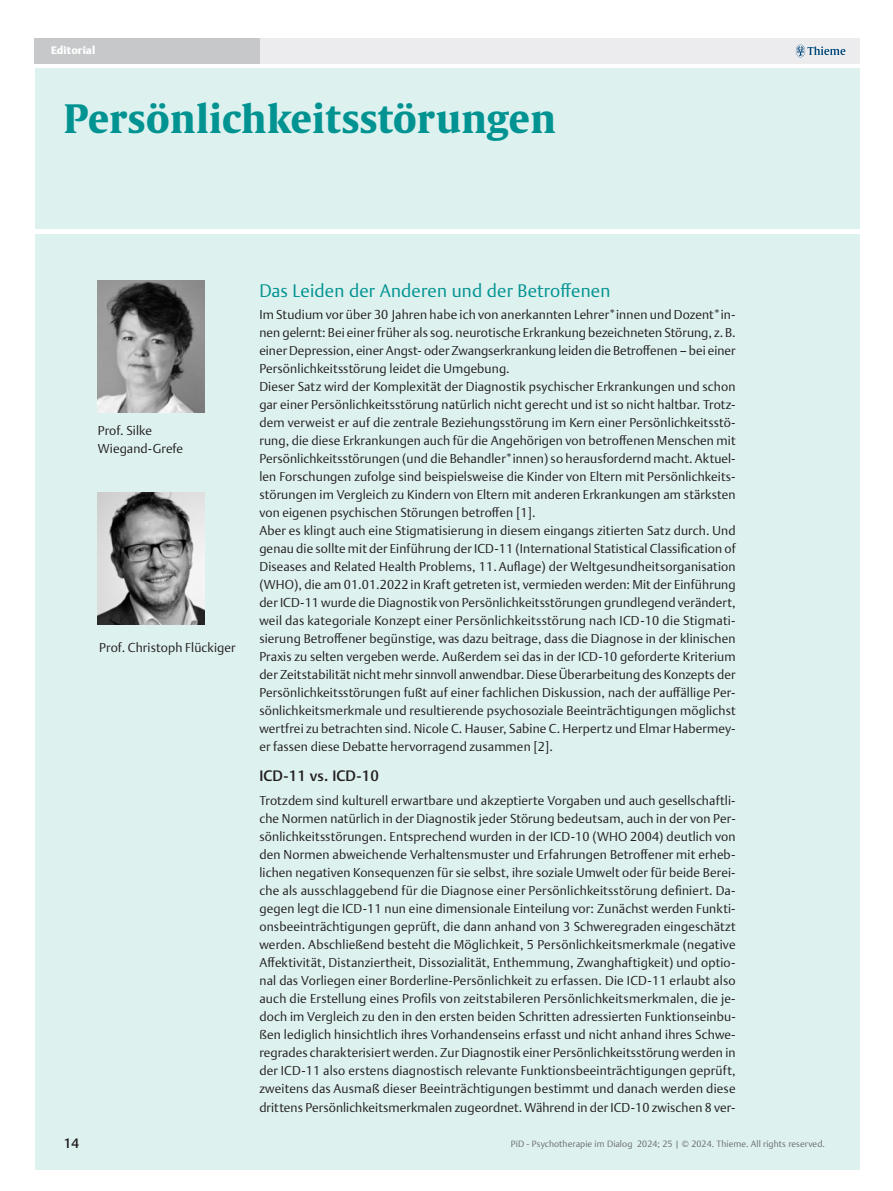
<style>
.page{position:relative;width:893px;height:1191px;background:#fff}
.page>*{position:absolute;margin:0;border:0;box-sizing:border-box;transform-origin:0 0}
.t1{font:700 39px "Thieme Gulliver 2011";letter-spacing:.01em;color:#009391}
.t2{font:300 18px "Thieme Argo 2011";letter-spacing:.01em;color:#009391}
.t3{font:500 15px "Thieme Argo 2011";letter-spacing:.01em;color:#231f20}
.t4{font:500 13.5px "Thieme Argo 2011";color:#231f20}
.t5{font:300 12.75px/18px "Thieme Argo 2011";letter-spacing:.01em;color:#231f20}
.t6{font:900 10.8px "Thieme Argo 2011";letter-spacing:.01em;color:#fff}
.t7{font:300 9px "Thieme Argo 2011";letter-spacing:.01em;color:#6c6d70}
</style>
<div class="page">
<div style="left:34px;top:38px;width:826px;height:26px;background:#ececee"></div>
<svg style="left:796px;top:45px;width:49px;height:12px"></svg>
<div style="left:34px;top:38px;width:225px;height:26px;background:#c7c8ca"></div>
<div style="left:35px;top:234px;width:825px;height:935px;background:#ddf1ef"></div>
<div style="left:35px;top:68px;width:825px;height:161px;background:#ddf1ef"></div>
<img style="left:98px;top:492px;width:106px;height:133px">
<img style="left:98px;top:281px;width:106px;height:131px">
<p class="t6" style="left:51px;top:43px;width:46px">Editorial</p>
<h1 class="t1" style="left:64px;top:87px;width:494px">Persönlichkeitsstörungen</h1>
<p class="t5" style="left:98px;top:421px;width:87px">Prof. Silke<br>Wiegand-Grefe</p>
<p class="t5" style="left:99px;top:638px;width:138px">Prof. Christoph Flückiger</p>
<h2 class="t2" style="left:259px;top:279px;width:353px">Das Leiden der Anderen und der Betroffenen</h2>
<p class="t5" style="left:259px;top:305px;width:478px">Im Studium vor über 30 Jahren habe ich von anerkannten Lehrer*innen und Dozent*in&shy;nen gelernt: Bei einer früher als sog. neurotische Erkrankung bezeichneten Störung, z.B. einer Depression, einer Angst- oder Zwangserkrankung leiden die Betroffenen – bei einer Persönlichkeitsstörung leidet die Umgebung.<br>Dieser Satz wird der Komplexität der Diagnostik psychischer Erkrankungen und schon gar einer Persönlichkeitsstörung natürlich nicht gerecht und ist so nicht haltbar. Trotz&shy;dem verweist er auf die zentrale Beziehungsstörung im Kern einer Persönlichkeitsstö&shy;rung, die diese Erkrankungen auch für die Angehörigen von betroffenen Menschen mit Persönlichkeitsstörungen (und die Behandler*innen) so herausfordernd macht. Aktuel&shy;len Forschungen zufolge sind beispielsweise die Kinder von Eltern mit Persönlichkeits&shy;störungen im Vergleich zu Kindern von Eltern mit anderen Erkrankungen am stärksten von eigenen psychischen Störungen betroffen [1].<br>Aber es klingt auch eine Stigmatisierung in diesem eingangs zitierten Satz durch. Und genau die sollte mit der Einführung der ICD-11 (International Statistical Classification of Diseases and Related Health Problems, 11.Auflage) der Weltgesundheitsorganisation (WHO), die am 01.01.2022 in Kraft getreten ist, vermieden werden: Mit der Einführung der ICD-11 wurde die Diagnostik von Persönlichkeitsstörungen grundlegend verändert, weil das kategoriale Konzept einer Persönlichkeitsstörung nach ICD-10 die Stigmati&shy;sierung Betroffener begünstige, was dazu beitrage, dass die Diagnose in der klinischen Praxis zu selten vergeben werde. Außerdem sei das in der ICD-10 geforderte Kriterium der Zeitstabilität nicht mehr sinnvoll anwendbar. Diese Überarbeitung des Konzepts der Persönlichkeitsstörungen fußt auf einer fachlichen Diskussion, nach der auffällige Per&shy;sönlichkeitsmerkmale und resultierende psychosoziale Beeinträchtigungen möglichst wertfrei zu betrachten sind. Nicole C. Hauser, Sabine C. Herpertz und Elmar Habermey&shy;er fassen diese Debatte hervorragend zusammen [2].</p>
<p class="t3" style="left:259px;top:766px;width:121px">ICD-11 vs. ICD-10</p>
<p class="t5" style="left:259px;top:791px;width:478px;text-align:justify">Trotzdem sind kulturell erwartbare und akzeptierte Vorgaben und auch gesellschaftli&shy;che Normen natürlich in der Diagnostik jeder Störung bedeutsam, auch in der von Per&shy;sönlichkeitsstörungen. Entsprechend wurden in der ICD-10 (WHO 2004) deutlich von den Normen abweichende Verhaltensmuster und Erfahrungen Betroffener mit erheb&shy;lichen negativen Konsequenzen für sie selbst, ihre soziale Umwelt oder für beide Berei&shy;che als ausschlaggebend für die Diagnose einer Persönlichkeitsstörung definiert. Da&shy;gegen legt die ICD-11 nun eine dimensionale Einteilung vor: Zunächst werden Funkti&shy;onsbeeinträchtigungen geprüft, die dann anhand von 3 Schweregraden eingeschätzt werden. Abschließend besteht die Möglichkeit, 5 Persönlichkeitsmerkmale (negative Affektivität, Distanziertheit, Dissozialität, Enthemmung, Zwanghaftigkeit) und optio&shy;nal das Vorliegen einer Borderline-Persönlichkeit zu erfassen. Die ICD-11 erlaubt also auch die Erstellung eines Profils von zeitstabileren Persönlichkeitsmerkmalen, die je&shy;doch im Vergleich zu den in den ersten beiden Schritten adressierten Funktionseinbu&shy;ßen lediglich hinsichtlich ihres Vorhandenseins erfasst und nicht anhand ihres Schwe&shy;regrades charakterisiert werden. Zur Diagnostik einer Persönlichkeitsstörung werden in der ICD-11 also erstens diagnostisch relevante Funktionsbeeinträchtigungen geprüft, zweitens das Ausmaß dieser Beeinträchtigungen bestimmt und danach werden diese drittens Persönlichkeitsmerkmalen zugeordnet. Während in der ICD-10 zwischen 8 ver-</p>
<p class="t4" style="left:64px;top:1134px;width:17px">14</p>
<p class="t7" style="left:511px;top:1137px;width:315px">PiD - Psychotherapie im Dialog 2024; 25 | © 2024. Thieme. All rights reserved.</p>
</div>
